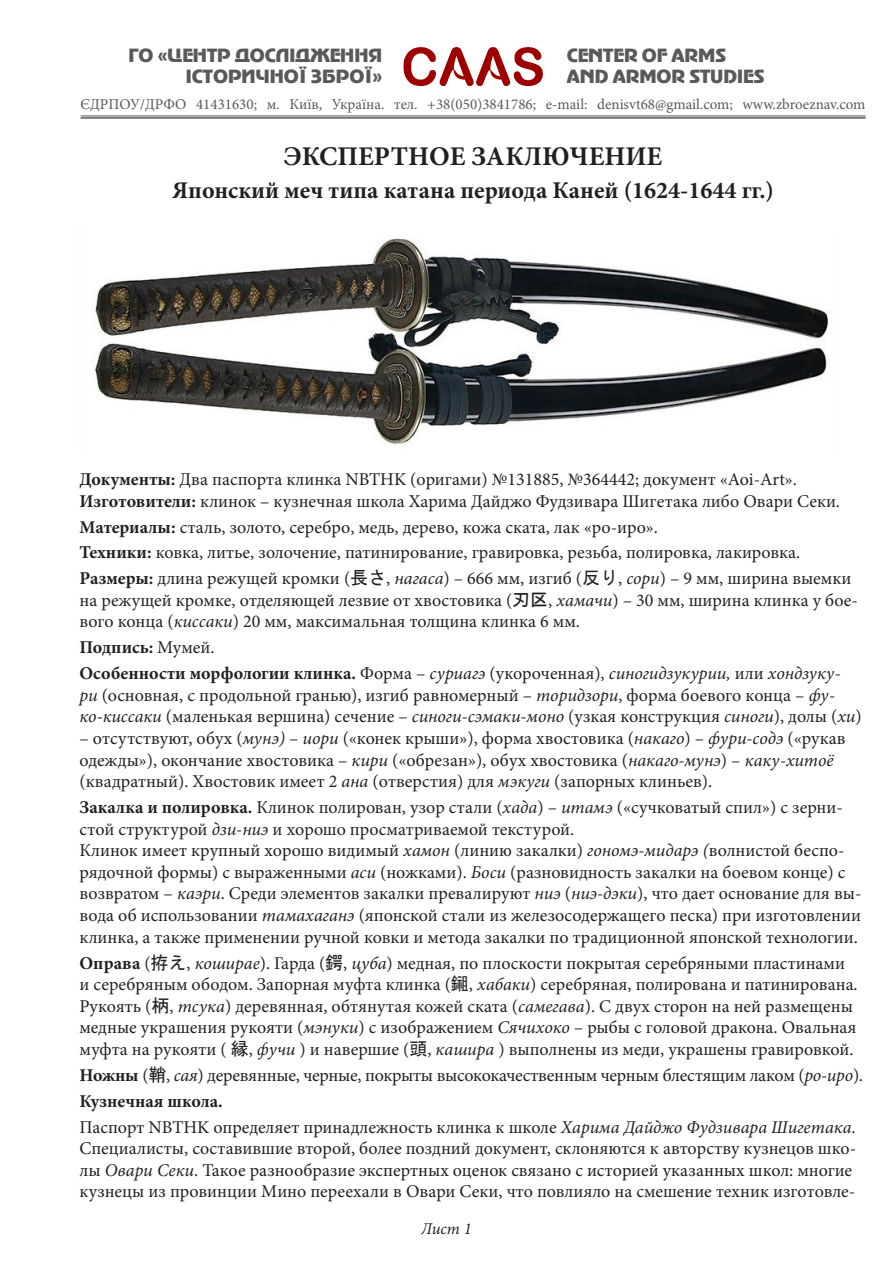
<style>
.page{position:relative;width:893px;height:1263px;background:#fff}
.page>*{position:absolute;margin:0;border:0;box-sizing:border-box;transform-origin:0 0}
.t1{font:700 27px "Minion Pro";color:#231f20}
.t2{font:700 24px "Minion Pro";color:#231f20}
.t3{font:18px/21.6px "Minion Pro";color:#231f20}
.t4{font:18px/21.6px "Adver Gothic C";color:#58595b;text-align:right}
.t5{font:700 18px "Minion Pro";color:#231f20}
.t6{font:italic 16.5px "Minion Pro";color:#231f20}
.t7{font:15px "Minion Pro";color:#58595b}
.s1{font-weight:700}
.s2{font-family:"MS Gothic"}
.s3{font-style:italic}
.s4{font-weight:400}
</style>
<div class="page">
<img style="left:403px;top:48px;width:140px;height:38px">
<hr style="left:81px;top:116px;width:784px;height:1px;background:#58595b">
<hr style="left:81px;top:117px;width:784px;height:2px;background:#58595b">
<img style="left:92px;top:238px;width:737px;height:208px">
<p class="t4" style="left:128px;top:44px;width:255px">ГО «ЦЕНТР ДОСЛІДЖЕННЯ<br>ІСТОРИЧНОЇ ЗБРОЇ»</p>
<p class="t4" style="left:567px;top:44px;width:199px;text-align:left">CENTER OF ARMS<br>AND ARMOR STUDIES</p>
<p class="t7" style="left:81px;top:94px;width:786px">ЄДРПОУ/ДРФО 41431630; м. Київ, Україна. тел. +38(050)3841786; e-mail: denisvt68@gmail.com; www.zbroeznav.com</p>
<p class="t1" style="left:284px;top:138px;width:380px">ЭКСПЕРТНОЕ ЗАКЛЮЧЕНИЕ</p>
<p class="t2" style="left:172px;top:174px;width:603px">Японский меч типа катана периода Каней (1624-1644 гг.)</p>
<p class="t3" style="left:80px;top:469px;width:719px"><span class="s1">Документы:</span> Два паспорта клинка NBTHK (оригами) №131885, №364442; документ «Aoi-Art».</p>
<p class="t3" style="left:80px;top:490px;width:762px"><span class="s1">Изготовители:</span> клинок – кузнечная школа Харима Дайджо Фудзивара Шигетака либо Овари Секи.</p>
<p class="t3" style="left:80px;top:516px;width:580px"><span class="s1">Материалы:</span> сталь, золото, серебро, медь, дерево, кожа ската, лак «ро-иро».</p>
<p class="t3" style="left:80px;top:542px;width:722px"><span class="s1">Техники:</span> ковка, литье, золочение, патинирование, гравировка, резьба, полировка, лакировка.</p>
<p class="t3" style="left:80px;top:568px;width:780px"><span class="s1">Размеры:</span> длина режущей кромки (<span class="s2">長さ</span>, <span class="s3">нагаса</span>) – 666 мм, изгиб (<span class="s2">反り</span>, <span class="s3">сори</span>) – 9 мм, ширина выемки на режущей кромке, отделяющей лезвие от хвостовика (<span class="s2">刃区</span>, <span class="s3">хамачи</span>) – 30 мм, ширина клинка у бое&shy;вого конца (<span class="s3">киссаки</span>) 20 мм, максимальная толщина клинка 6 мм.</p>
<p class="t5" style="left:80px;top:635px;width:137px">Подпись: <span class="s4">Мумей.</span></p>
<p class="t3" style="left:80px;top:663px;width:784px"><span class="s1">Особенности морфологии клинка.</span> Форма – <span class="s3">суриагэ</span> (укороченная), <span class="s3">синогидзукурии,</span> или <span class="s3">хондзуку&shy;ри</span> (основная, с продольной гранью), изгиб равномерный – <span class="s3">торидзори</span>, форма боевого конца – <span class="s3">фу&shy;ко-киссаки</span> (маленькая вершина) сечение – <span class="s3">синоги-сэмаки-моно</span> (узкая конструкция <span class="s3">синоги</span>), долы (<span class="s3">хи</span>)</p>
<p class="t3" style="left:80px;top:727px;width:767px">– отсутствуют, обух (<span class="s3">мунэ)</span> – <span class="s3">иори</span> («конек крыши»), форма хвостовика (<span class="s3">накаго</span>) – <span class="s3">фури-содэ</span> («рукав одежды»), окончание хвостовика – <span class="s3">кири</span> («обрезан»), обух хвостовика (<span class="s3">накаго-мунэ</span>) – <span class="s3">каку-хитоё </span>(квадратный). Хвостовик имеет 2 <span class="s3">ана</span> (отверстия) для <span class="s3">мэкуги</span> (запорных клиньев).</p>
<p class="t3" style="left:80px;top:797px;width:783px"><span class="s1">Закалка и полировка.</span> Клинок полирован, узор стали (<span class="s3">хада</span>) – <span class="s3">итамэ</span> («сучковатый спил») с зерни&shy;стой структурой <span class="s3">дзи-ниэ</span> и хорошо просматриваемой текстурой.<br>Клинок имеет крупный хорошо видимый <span class="s3">хамон</span> (линию закалки) <span class="s3">гономэ-мидарэ (</span>волнистой беспо&shy;рядочной формы) с выраженными <span class="s3">аси</span> (ножками). <span class="s3">Боси</span> (разновидность закалки на боевом конце) с возвратом – <span class="s3">каэри</span>. Среди элементов закалки превалируют <span class="s3">ниэ</span> (<span class="s3">ниэ-дэки</span>), что дает основание для вы&shy;вода об использовании <span class="s3">тамахаганэ</span> (японской стали из железосодержащего песка) при изготовлении клинка, а также применении ручной ковки и метода закалки по традиционной японской технологии.</p>
<p class="t3" style="left:80px;top:952px;width:780px"><span class="s1">Оправа</span> (<span class="s2">拵え</span>, <span class="s3">коширае</span>). Гарда (<span class="s2">鍔</span>, <span class="s3">цуба</span>) медная, по плоскости покрытая серебряными пластинами и серебряным ободом. Запорная муфта клинка (<span class="s2">鎺</span>, <span class="s3">хабаки</span>) серебряная, полирована и патинирована.<br>Рукоять (<span class="s2">柄</span>, <span class="s3">тсука</span>) деревянная, обтянутая кожей ската (<span class="s3">самегава</span>). С двух сторон на ней размещены медные украшения рукояти (<span class="s3">мэнуки</span>) с изображением <span class="s3">Сячихоко</span> – рыбы с головой дракона. Овальная муфта на рукояти ( <span class="s2">縁</span>, <span class="s3">фучи</span> ) и навершие (<span class="s2">頭</span>, <span class="s3">кашира</span> ) выполнены из меди, украшены гравировкой.</p>
<p class="t3" style="left:80px;top:1064px;width:785px"><span class="s1">Ножны</span> (<span class="s2">鞘</span>, <span class="s3">сая</span>) деревянные, черные, покрыты высококачественным черным блестящим лаком (<span class="s3">ро-иро</span>).</p>
<p class="t5" style="left:80px;top:1088px;width:145px">Кузнечная школа.</p>
<p class="t3" style="left:80px;top:1116px;width:778px">Паспорт NBTHK определяет принадлежность клинка к школе <span class="s3">Харима Дайджо Фудзивара Шигетака</span>.<br>Специалисты, составившие второй, более поздний документ, склоняются к авторству кузнецов шко&shy;лы <span class="s3">Овари Секи</span>. Такое разнообразие экспертных оценок связано с историей указанных школ: многие кузнецы из провинции Мино переехали в Овари Секи, что повлияло на смешение техник изготовле-</p>
<p class="t6" style="left:421px;top:1217px;width:52px">Лист 1</p>
</div>
